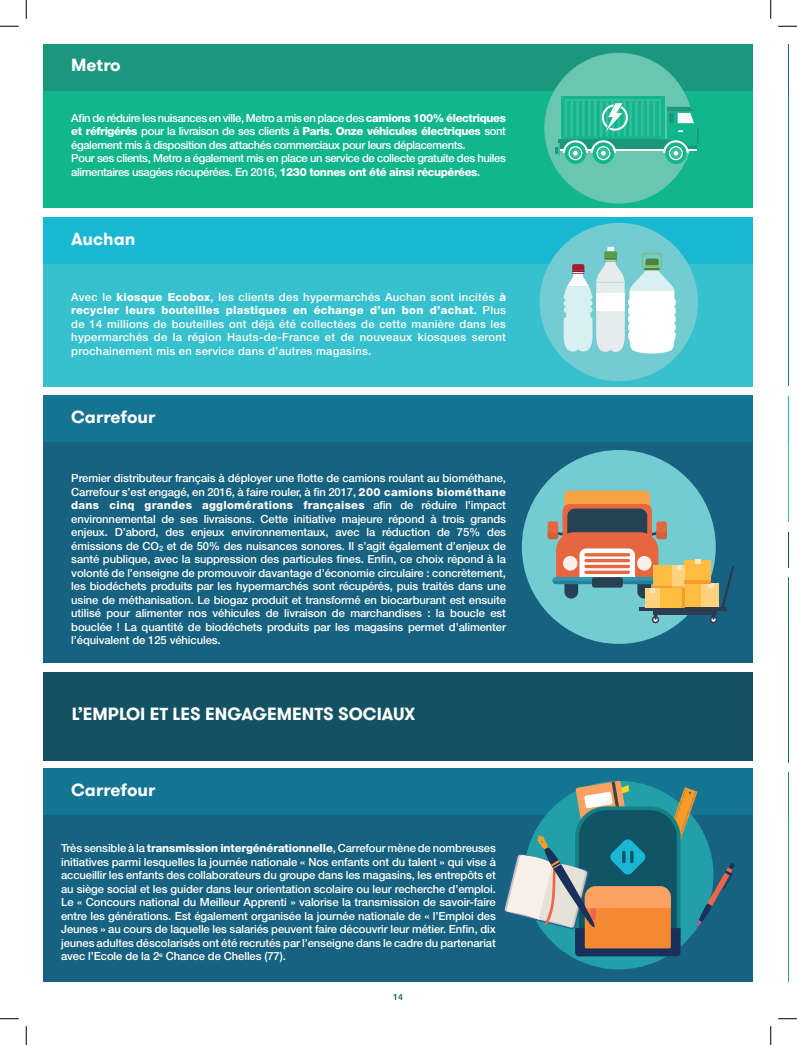
<style>
.page{position:relative;width:797px;height:1045px;background:#fff}
.page>*{position:absolute;margin:0;border:0;box-sizing:border-box;transform-origin:0 0}
.t1{font:700 17.5px "GT Walsheim Pro";color:#fff}
.t2{font:500 11.25px/13.5px "Helvetica Neue LT Std";letter-spacing:-.035em;color:#fff;text-align:justify}
.t3{font:500 8.75px "Helvetica Neue LT Std";color:#065a60}
.s1{font-weight:800}
</style>
<div class="page">
<hr style="left:787px;top:46px;width:1px;height:340px;background:#236eb2">
<hr style="left:787px;top:44px;width:1px;height:46px;background:#1d59a8">
<hr style="left:787px;top:579px;width:1px;height:183px;background:#166280">
<div style="left:44px;top:44px;width:709px;height:164px;background:#12b68d"></div>
<div style="left:44px;top:44px;width:709px;height:46px;background:#1b977d"></div>
<div style="left:44px;top:231px;width:709px;height:155px;background:#37c1ce"></div>
<div style="left:44px;top:424px;width:709px;height:238px;background:#166280"></div>
<div style="left:544px;top:53px;width:149px;height:151px;background:#69c6b1;border-radius:50%"></div>
<div style="left:561px;top:96px;width:103px;height:43px;background:#12b68d"></div>
<svg style="left:665px;top:142px;width:21px;height:22px"></svg>
<svg style="left:592px;top:142px;width:22px;height:22px"></svg>
<svg style="left:564px;top:142px;width:22px;height:22px"></svg>
<svg style="left:555px;top:97px;width:143px;height:63px"></svg>
<div style="left:44px;top:217px;width:709px;height:47px;background:#18b8d3"></div>
<div style="left:539px;top:223px;width:159px;height:158px;background:#73ccd2;border-radius:50%"></div>
<svg style="left:563px;top:246px;width:112px;height:107px"></svg>
<div style="left:44px;top:672px;width:709px;height:88px;background:#145263"></div>
<div style="left:44px;top:770px;width:709px;height:211px;background:#166280"></div>
<div style="left:44px;top:768px;width:709px;height:46px;background:#157492"></div>
<hr style="left:787px;top:412px;width:1px;height:110px;background:#37c1ce">
<div style="left:524px;top:781px;width:189px;height:188px;background:#239faa;border-radius:50%"></div>
<hr style="left:787px;top:396px;width:1px;height:46px;background:#18b8d3">
<hr style="left:787px;top:577px;width:1px;height:46px;background:#157492">
<hr style="left:787px;top:776px;width:1px;height:205px;background:#289ab6">
<hr style="left:787px;top:772px;width:1px;height:46px;background:#288195">
<hr style="left:787px;top:532px;width:1px;height:35px;background:#145263">
<div style="left:44px;top:395px;width:709px;height:46px;background:#157492"></div>
<div style="left:522px;top:450px;width:193px;height:194px;background:#73ccd2;border-radius:50%"></div>
<svg style="left:503px;top:780px;width:231px;height:176px"></svg>
<hr style="left:640px;top:607px;width:87px;height:4px;background:#2c3b4e">
<hr style="left:652px;top:611px;width:64px;height:3px;background:#2c3b4e">
<svg style="left:721px;top:566px;width:13px;height:41px"></svg>
<div style="left:684px;top:560px;width:27px;height:23px;background:#fdbd41"></div>
<div style="left:684px;top:583px;width:27px;height:24px;background:#fdbd41"></div>
<svg style="left:695px;top:560px;width:5px;height:4px"></svg>
<div style="left:701px;top:583px;width:18px;height:24px;background:#fed27e"></div>
<svg style="left:708px;top:583px;width:5px;height:4px"></svg>
<hr style="left:684px;top:580px;width:27px;height:3px;background:#f89c32">
<svg style="left:547px;top:490px;width:137px;height:117px"></svg>
<svg style="left:710px;top:616px;width:7px;height:7px"></svg>
<svg style="left:652px;top:616px;width:7px;height:7px"></svg>
<svg style="left:711px;top:614px;width:4px;height:8px"></svg>
<svg style="left:653px;top:614px;width:4px;height:8px"></svg>
<svg style="left:0;top:25px;width:19px;height:2px"></svg>
<svg style="left:778px;top:25px;width:19px;height:2px"></svg>
<svg style="left:0;top:1018px;width:19px;height:1px"></svg>
<svg style="left:778px;top:1018px;width:19px;height:1px"></svg>
<svg style="left:25px;top:0;width:2px;height:19px"></svg>
<svg style="left:25px;top:1026px;width:2px;height:19px"></svg>
<svg style="left:770px;top:0;width:1px;height:19px"></svg>
<svg style="left:770px;top:1026px;width:1px;height:19px"></svg>
<h1 class="t1" style="left:71px;top:54px;width:51px">Metro</h1>
<p class="t2" style="left:71px;top:111px;width:436px;text-align:left">Afin de réduire les nuisances en ville, Metro a mis en place des <span class="s1">camions 100% électriques et réfrigérés</span> pour la livraison de ses clients à <span class="s1">Paris</span>. <span class="s1">Onze véhicules électriques</span> sont également mis à disposition des attachés commerciaux pour leurs déplacements.<br>Pour ses clients, Metro a également mis en place un service de collecte gratuite des huiles alimentaires usagées récupérées. En 2016, <span class="s1">1230 tonnes ont été ainsi récupérées</span>.</p>
<h1 class="t1" style="left:71px;top:227px;width:66px">Auchan</h1>
<p class="t2" style="left:71px;top:290px;width:436px">Avec le <span class="s1">kiosque Ecobox</span>, les clients des hypermarchés Auchan sont incités <span class="s1">à recycler leurs bouteilles plastiques en échange d’un bon d’achat</span>. Plus de 14 millions de bouteilles ont déjà été collectées de cette manière dans les hypermarchés de la région Hauts-de-France et de nouveaux kiosques seront prochainement mis en service dans d’autres magasins.</p>
<h1 class="t1" style="left:71px;top:405px;width:86px">Carrefour</h1>
<p class="t2" style="left:71px;top:471px;width:436px">Premier distributeur français à déployer une flotte de camions roulant au biométhane, Carrefour s’est engagé, en 2016, à faire rouler, à fin 2017, <span class="s1">200 camions biométhane dans cinq grandes agglomérations françaises</span> afin de réduire l’impact environnemental de ses livraisons. Cette initiative majeure répond à trois grands enjeux. D’abord, des enjeux environnementaux, avec la réduction de 75% des émissions de CO<sub>2</sub> et de 50% des nuisances sonores. Il s’agit également d’enjeux de santé publique, avec la suppression des particules fines. Enfin, ce choix répond à la volonté de l’enseigne de promouvoir davantage d’économie circulaire : concrètement, les biodéchets produits par les hypermarchés sont récupérés, puis traités dans une usine de méthanisation. Le biogaz produit et transformé en biocarburant est ensuite utilisé pour alimenter nos véhicules de livraison de marchandises : la boucle est bouclée ! La quantité de biodéchets produits par les magasins permet d’alimenter l’équivalent de 125 véhicules.</p>
<h1 class="t1" style="left:72px;top:702px;width:345px">L’EMPLOI ET LES ENGAGEMENTS SOCIAUX</h1>
<h1 class="t1" style="left:71px;top:778px;width:86px">Carrefour</h1>
<p class="t2" style="left:61px;top:841px;width:436px">Très sensible à la <span class="s1">transmission intergénérationnelle</span>, Carrefour mène de nombreuses initiatives parmi lesquelles la journée nationale « Nos enfants ont du talent » qui vise à accueillir les enfants des collaborateurs du groupe dans les magasins, les entrepôts et au siège social et les guider dans leur orientation scolaire ou leur recherche d’emploi.<br>Le « Concours national du Meilleur Apprenti » valorise la transmission de savoir-faire entre les générations. Est également organisée la journée nationale de « l’Emploi des Jeunes » au cours de laquelle les salariés peuvent faire découvrir leur métier. Enfin, dix jeunes adultes déscolarisés ont été recrutés par l’enseigne dans le cadre du partenariat avec l’Ecole de la 2<sup>e</sup> Chance de Chelles (77).</p>
<p class="t3" style="left:393px;top:991px;width:11px">14</p>
</div>
